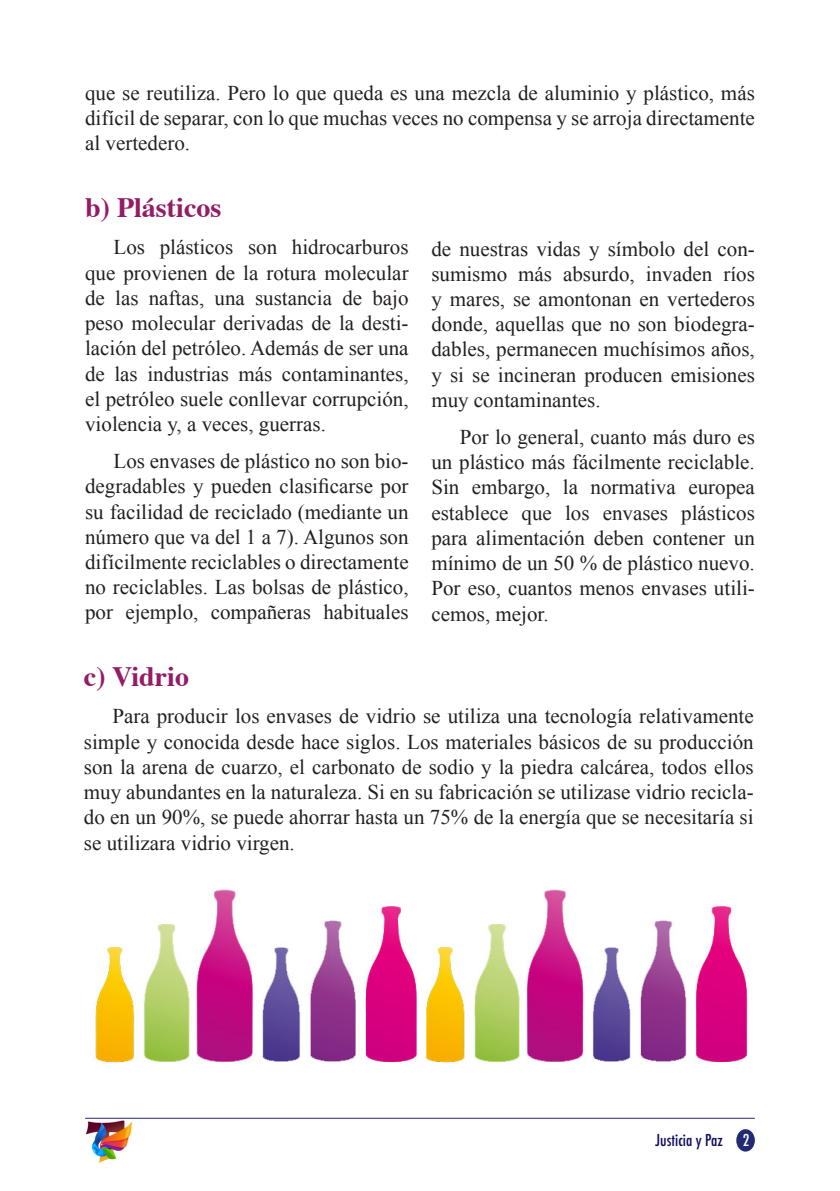
<style>
.page{position:relative;width:840px;height:1191px;background:#fff}
.page>*{position:absolute;margin:0;border:0;box-sizing:border-box;transform-origin:0 0}
.t1{font:700 28px "Times";color:#941c67}
.t2{font:21px/25.2px "Times New Roman";color:#231f20;text-align:justify}
.t3{font:500 condensed 16px "Futura";color:#0e0e60}
.s1{color:#fff}
</style>
<div class="page">
<div style="left:735px;top:1129px;width:19px;height:22px;background:#212a73;border-radius:50%"></div>
<hr style="left:85px;top:1118px;width:669px;height:1px;background:#212a73">
<img style="left:86px;top:1120px;width:47px;height:43px">
<img style="left:95px;top:889px;width:653px;height:174px">
<p class="t2" style="left:85px;top:80px;width:671px">que se reutiliza. Pero lo que queda es una mezcla de aluminio y plástico, más difícil de separar, con lo que muchas veces no compensa y se arroja directamente al vertedero.</p>
<p class="t1" style="left:85px;top:181px;width:138px">b) Plásticos</p>
<p class="t2" style="left:85px;top:234px;width:325px;text-indent:28px">Los plásticos son hidrocarburos que provienen de la rotura molecular de las naftas, una sustancia de bajo peso molecular derivadas de la desti&shy;lación del petróleo. Además de ser una de las industrias más contaminantes, el petróleo suele conllevar corrupción, violencia y, a veces, guerras.</p>
<p class="t2" style="left:85px;top:448px;width:325px;text-indent:28px">Los envases de plástico no son bio&shy;degradables y pueden clasificarse por su facilidad de reciclado (mediante un número que va del 1 a 7). Algunos son difícilmente reciclables o directamente no reciclables. Las bolsas de plástico, por ejemplo, compañeras habituales</p>
<p class="t2" style="left:431px;top:236px;width:325px">de nuestras vidas y símbolo del con&shy;sumismo más absurdo, invaden ríos y mares, se amontonan en vertederos donde, aquellas que no son biodegra&shy;dables, permanecen muchísimos años, y si se incineran producen emisiones muy contaminantes.</p>
<p class="t2" style="left:431px;top:424px;width:325px;text-indent:28px">Por lo general, cuanto más duro es un plástico más fácilmente reciclable.<br>Sin embargo, la normativa europea establece que los envases plásticos para alimentación deben contener un mínimo de un 50 % de plástico nuevo.<br>Por eso, cuantos menos envases utili&shy;cemos, mejor.</p>
<p class="t1" style="left:84px;top:650px;width:107px">c) Vidrio</p>
<p class="t2" style="left:84px;top:703px;width:671px;text-indent:28px">Para producir los envases de vidrio se utiliza una tecnología relativamente simple y conocida desde hace siglos. Los materiales básicos de su producción son la arena de cuarzo, el carbonato de sodio y la piedra calcárea, todos ellos muy abundantes en la naturaleza. Si en su fabricación se utilizase vidrio recicla&shy;do en un 90%, se puede ahorrar hasta un 75% de la energía que se necesitaría si se utilizara vidrio virgen.</p>
<p class="t3" style="left:655px;top:1130px;width:95px">Justicia y Paz <span class="s1">2</span></p>
</div>
